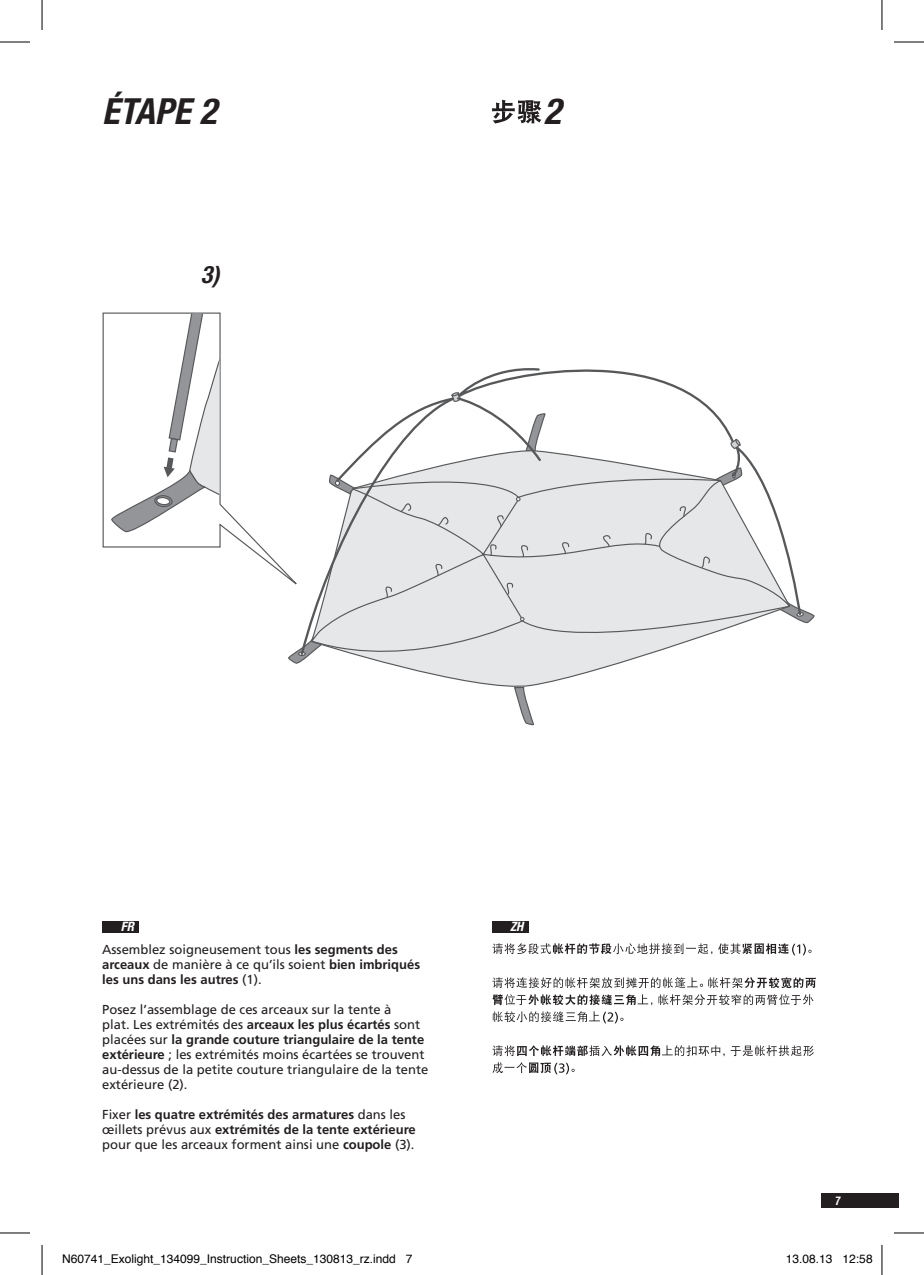
<style>
.page{position:relative;width:924px;height:1275px;background:#fff}
.page>*{position:absolute;margin:0;border:0;box-sizing:border-box;transform-origin:0 0}
.t1{font:italic 700 condensed 36px "Helvetica Neue LT Com";color:#231f20}
.t2{font:italic 700 condensed 24px "Helvetica Neue LT Com";color:#231f20}
.t3{font:13px/15px "Frutiger";color:#231f20}
.t4{font:700 13px/15px "Frutiger";color:#231f20}
.t5{font:italic 700 condensed 13px "Helvetica Neue LT Com";color:#fff}
.t6{font:12px "Helvetica";color:#000}
.t7{font:italic 700 11.6px "Roboto Condensed";color:#fff}
.s1{font-weight:700}
.s2{font-weight:400}
</style>
<div class="page">
<div style="left:821px;top:1193px;width:77px;height:15px;background:#231f20"></div>
<svg style="left:791px;top:609px;width:23px;height:15px"></svg>
<div style="left:795px;top:612px;width:8px;height:5px;border:1px solid #57585a;border-radius:50%"></div>
<svg style="left:102px;top:312px;width:185px;height:266px"></svg>
<svg style="left:109px;top:313px;width:110px;height:223px"></svg>
<svg style="left:421px;top:672px;width:169px;height:15px"></svg>
<svg style="left:287px;top:368px;width:455px;height:296px"></svg>
<svg style="left:311px;top:469px;width:479px;height:203px"></svg>
<svg style="left:513px;top:686px;width:22px;height:39px"></svg>
<svg style="left:492px;top:100px;width:49px;height:23px"></svg>
<svg style="left:492px;top:1062px;width:82px;height:12px"></svg>
<svg style="left:492px;top:1045px;width:321px;height:11px"></svg>
<svg style="left:492px;top:1011px;width:131px;height:12px"></svg>
<svg style="left:492px;top:994px;width:321px;height:11px"></svg>
<svg style="left:492px;top:977px;width:323px;height:11px"></svg>
<svg style="left:492px;top:943px;width:319px;height:12px"></svg>
<div style="left:102px;top:921px;width:37px;height:11px;background:#231f20"></div>
<div style="left:492px;top:921px;width:36px;height:11px;background:#231f20"></div>
<hr style="left:0;top:42px;width:30px;height:1px;background:#000">
<hr style="left:893px;top:42px;width:30px;height:1px;background:#000">
<hr style="left:0;top:1232px;width:30px;height:1px;background:#000">
<hr style="left:893px;top:1232px;width:30px;height:1px;background:#000">
<hr style="left:42px;top:0;width:1px;height:30px;background:#000">
<hr style="left:42px;top:1245px;width:1px;height:30px;background:#000">
<hr style="left:881px;top:0;width:1px;height:30px;background:#000">
<hr style="left:881px;top:1245px;width:1px;height:30px;background:#000">
<h1 class="t1" style="left:102px;top:90px;width:116px">Étape 2</h1>
<h1 class="t1" style="left:543px;top:90px;width:19px">2</h1>
<h2 class="t2" style="left:201px;top:260px;width:20px">3)</h2>
<p class="t5" style="left:121px;top:919px;width:15px">FR</p>
<p class="t5" style="left:510px;top:919px;width:15px">ZH</p>
<p class="t3" style="left:102px;top:941px;width:319px">Assemblez soigneusement tous <span class="s1">les segments des arceaux</span> de manière à ce qu’ils soient <span class="s1">bien imbriqués les uns dans les autres</span> (1).</p>
<p class="t3" style="left:102px;top:1001px;width:327px">Posez l’assemblage de ces arceaux sur la tente à<br>plat. Les extrémités des <span class="s1">arceaux les plus écartés</span> sont placées sur <span class="s1">la grande couture triangulaire de la tente extérieure</span> ; les extrémités moins écartées se trouvent au-dessus de la petite couture triangulaire de la tente extérieure (2).</p>
<p class="t4" style="left:102px;top:1106px;width:315px"><span class="s2">Fixer</span> les quatre extrémités des armatures <span class="s2">dans les œillets prévus aux</span> extrémités de la tente extérieure <span class="s2">pour que les arceaux forment ainsi une</span> coupole <span class="s2">(3).</span></p>
<p class="t7" style="left:834px;top:1192px;width:7px">7</p>
<p class="t6" style="left:62px;top:1249px;width:352px">N60741_Exolight_134099_Instruction_Sheets_130813_rz.indd 7</p>
<p class="t6" style="left:785px;top:1249px;width:88px">13.08.13 12:58</p>
</div>
